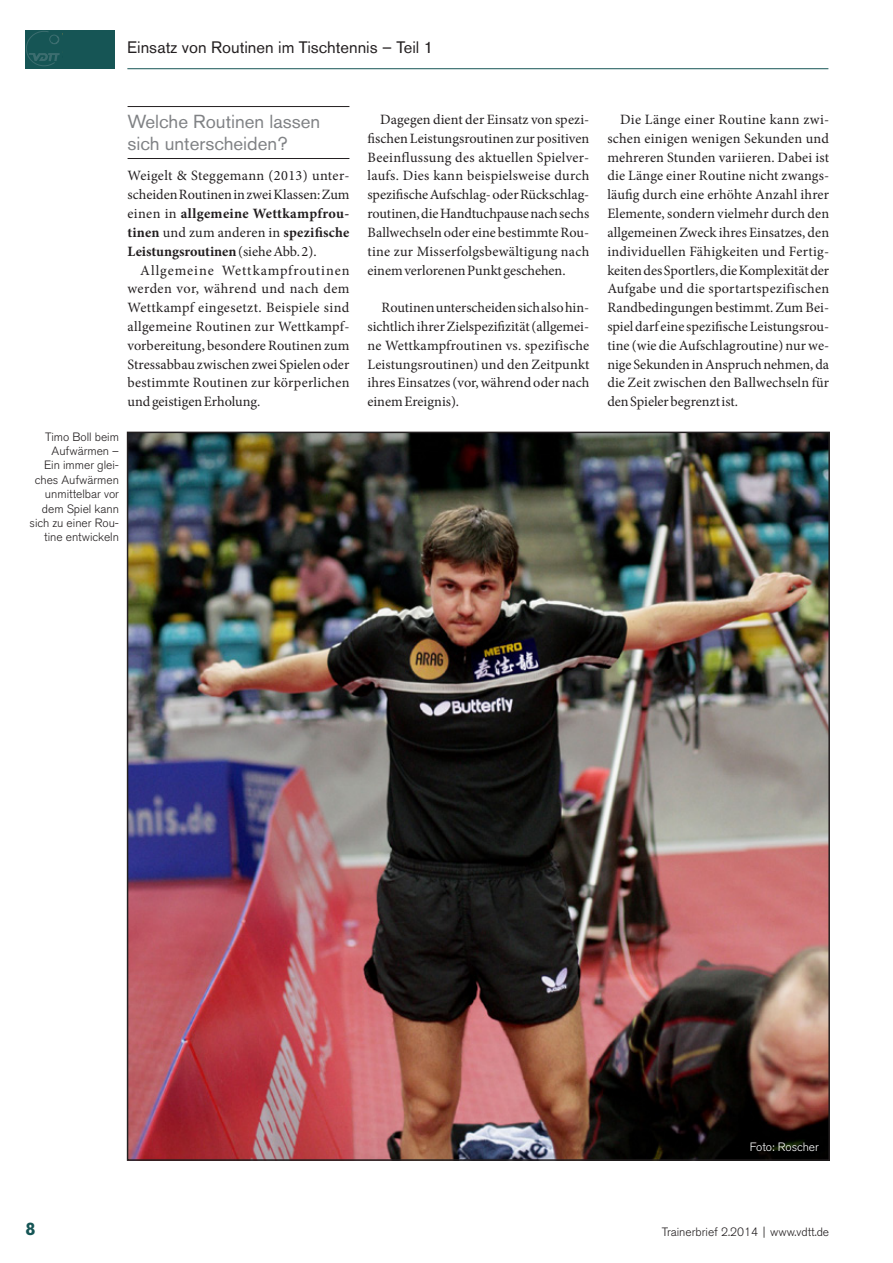
<style>
.page{position:relative;width:893px;height:1263px;background:#fff}
.page>*{position:absolute;margin:0;border:0;box-sizing:border-box;transform-origin:0 0}
.TB_Zwischenhead{font:18.75px/21.8px "Akzidenz Grotesk BQ";color:#808285}
.t1{font:700 18px "Akzidenz Grotesk BQ";color:#165555}
.TB_Rubrikhead{font:16.5px "Akzidenz Grotesk BQ";color:#231f20}
.TB_Mengentext{font:14.25px/18.9px "Minion Pro";color:#231f20;text-align:justify}
.TB_Bild_Tabellenunte{font:300 12px/14.4px "Akzidenz Grotesk BQ";color:#231f20;text-align:center}
.TB_Bild_Tabellenunte-2{font:300 12px "Akzidenz Grotesk BQ";color:#fff}
.s1{font-weight:700}
</style>
<div class="page">
<hr style="left:127px;top:68px;width:701px;height:1px;background:#165555">
<div style="left:26px;top:31px;width:89px;height:38px;background:#165555"></div>
<svg style="left:26px;top:31px;width:37px;height:36px"></svg>
<hr style="left:128px;top:106px;width:221px;height:1px;background:#231f20">
<hr style="left:128px;top:158px;width:221px;height:1px;background:#231f20">
<img style="left:130px;top:435px;width:697px;height:723px">
<p class="TB_Rubrikhead" style="left:127px;top:37px;width:307px">Einsatz von Routinen im Tischtennis – Teil 1</p>
<p class="TB_Zwischenhead" style="left:128px;top:110px;width:194px">Welche Routinen lassen sich unterscheiden?</p>
<p class="TB_Mengentext" style="left:128px;top:166px;width:223px">Weigelt &amp; Steggemann (2013) unter&shy;scheiden Routinen in zwei Klassen: Zum einen in <span class="s1">allgemeine Wettkampfrou&shy;tinen</span> und zum anderen in <span class="s1">spezifische Leistungsroutinen</span> (siehe Abb. 2).</p>
<p class="TB_Mengentext" style="left:128px;top:261px;width:223px;text-indent:13px">Allgemeine Wettkampfroutinen werden vor, während und nach dem Wettkampf eingesetzt. Beispiele sind allgemeine Routinen zur Wettkampf&shy;vorbereitung, besondere Routinen zum Stressabbau zwischen zwei Spielen oder bestimmte Routinen zur körperlichen und geistigen Erholung.</p>
<p class="TB_Bild_Tabellenunte" style="left:45px;top:429px;width:75px">Timo Boll beim<br>Aufwärmen –</p>
<p class="TB_Bild_Tabellenunte" style="left:30px;top:458px;width:91px;text-align:right">Ein immer glei&shy;ches Aufwärmen unmittelbar vor dem Spiel kann sich zu einer Rou&shy;tine entwickeln</p>
<p class="TB_Mengentext" style="left:367px;top:110px;width:223px;text-indent:13px">Dagegen dient der Einsatz von spezi&shy;fischen Leistungsroutinen zur positiven Beeinflussung des aktuellen Spielver&shy;laufs. Dies kann beispielsweise durch spezifische Aufschlag- oder Rückschlag&shy;routinen, die Handtuchpause nach sechs Ballwechseln oder eine bestimmte Rou&shy;tine zur Misserfolgsbewältigung nach einem verlorenen Punkt geschehen.</p>
<p class="TB_Mengentext" style="left:367px;top:298px;width:223px;text-indent:14px">Routinen unterscheiden sich also hin&shy;sichtlich ihrer Zielspezifizität (allgemei&shy;ne Wettkampfroutinen vs. spezifische Leistungsroutinen) und den Zeitpunkt ihres Einsatzes (vor, während oder nach einem Ereignis).</p>
<p class="TB_Mengentext" style="left:607px;top:110px;width:223px;text-indent:13px">Die Länge einer Routine kann zwi&shy;schen einigen wenigen Sekunden und mehreren Stunden variieren. Dabei ist die Länge einer Routine nicht zwangs&shy;läufig durch eine erhöhte Anzahl ihrer Elemente, sondern vielmehr durch den allgemeinen Zweck ihres Einsatzes, den individuellen Fähigkeiten und Fertig&shy;keiten des Sportlers, die Komplexität der Aufgabe und die sportartspezifischen Randbedingungen bestimmt. Zum Bei&shy;spiel darf eine spezifische Leistungsrou&shy;tine (wie die Aufschlagroutine) nur we&shy;nige Sekunden in Anspruch nehmen, da die Zeit zwischen den Ballwechseln für den Spieler begrenzt ist.</p>
<p class="TB_Bild_Tabellenunte-2" style="left:750px;top:1140px;width:71px">Foto: Roscher</p>
<p class="t1" style="left:26px;top:1219px;width:12px">8</p>
<p class="TB_Bild_Tabellenunte" style="left:662px;top:1225px;width:169px">Trainerbrief 2.2014 | www.vdtt.de</p>
</div>
